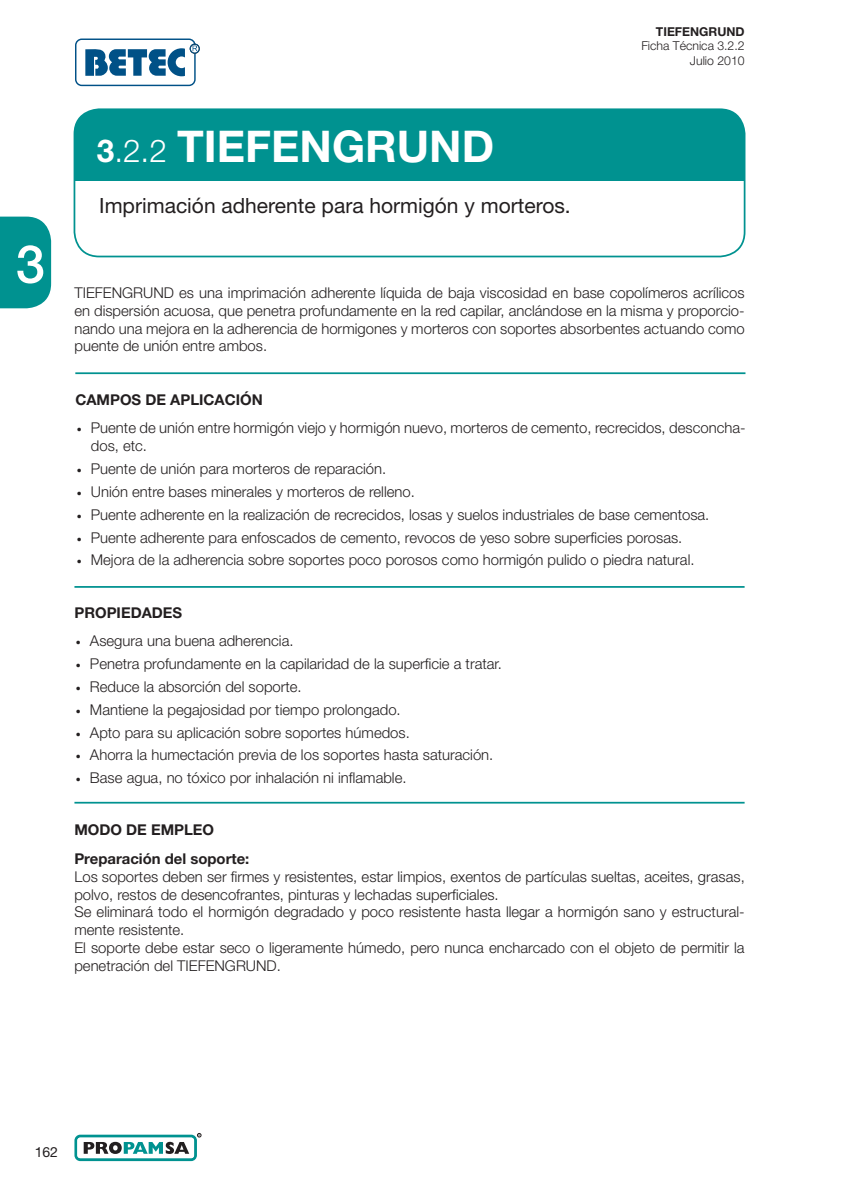
<style>
.page{position:relative;width:844px;height:1191px;background:#fff}
.page>*{position:absolute;margin:0;border:0;box-sizing:border-box;transform-origin:0 0}
.t1{font:500 52.5px "Helvetica Neue";color:#fff}
.t2{font:700 43.75px "Helvetica Neue";color:#fff}
.t3{font:21px "Helvetica Neue";color:#231f20}
.t4{font:300 14.88px/22.8px "Helvetica Neue";color:#231f20}
.t5{font:700 14.88px/28.3px "Helvetica Neue";color:#231f20}
.t6{font:14px "Helvetica Neue";color:#231f20}
.t7{font:300 12.25px/14.7px "Helvetica Neue";color:#231f20;text-align:right}
.t8{font:700 12.25px "Helvetica Neue";color:#231f20}
.s1{font-size:31.5px}
.s2{font-weight:300;font-size:31.5px}
.s3{font-weight:700}
.s4{font-weight:900}
</style>
<div class="page">
<div style="left:0;top:217px;width:51px;height:91px;background:#009290"></div>
<svg style="left:74px;top:1133px;width:127px;height:28px"></svg>
<div style="left:74px;top:109px;width:670px;height:72px;background:#009290"></div>
<div style="left:74px;top:108px;width:671px;height:149px;border:2px solid #009290;border-radius:25px"></div>
<hr style="left:75px;top:372px;width:670px;height:2px;background:#009290">
<hr style="left:74px;top:586px;width:670px;height:2px;background:#009290">
<hr style="left:74px;top:802px;width:670px;height:1px;background:#009290">
<div style="left:75px;top:39px;width:121px;height:47px;border:1px solid #005187;border-radius:6px"></div>
<svg style="left:85px;top:44px;width:115px;height:32px"></svg>
<h1 class="t1" style="left:16px;top:244px;width:31px">3</h1>
<h2 class="t2" style="left:97px;top:130px;width:399px"><span class="s1">3</span><span class="s2">.2.2</span> TIEFENGRUND</h2>
<h3 class="t3" style="left:99px;top:194px;width:473px">Imprimación adherente para hormigón y morteros.</h3>
<p class="t8" style="left:655px;top:27px;width:90px">TIEFENGRUND</p>
<p class="t7" style="left:641px;top:40px;width:105px">Ficha Técnica 3.2.2<br>Julio 2010</p>
<p class="t4" style="left:74px;top:285px;width:671px;line-height:17.8px;text-align:justify">TIEFENGRUND es una imprimación adherente líquida de baja viscosidad en base copolímeros acrílicos en dispersión acuosa, que penetra profundamente en la red capilar, anclándose en la misma y proporcio&shy;nando una mejora en la adherencia de hormigones y morteros con soportes absorbentes actuando como puente de unión entre ambos.</p>
<p class="t4" style="left:75px;top:387px;width:671px;line-height:28.3px"><span class="s3">CAMPOS DE APLICACIÓN<br></span><span class="s4">·</span> Puente de unión entre hormigón viejo y hormigón nuevo, morteros de cemento, recrecidos, desconcha-</p>
<p class="t4" style="left:77px;top:436px;width:634px;text-indent:14px">dos, etc.<br><span class="s4">·</span> Puente de unión para morteros de reparación.<br><span class="s4">·</span> Unión entre bases minerales y morteros de relleno.<br><span class="s4">·</span> Puente adherente en la realización de recrecidos, losas y suelos industriales de base cementosa. <span class="s4">·</span> Puente adherente para enfoscados de cemento, revocos de yeso sobre superficies porosas.<br><span class="s4">·</span> Mejora de la adherencia sobre soportes poco porosos como hormigón pulido o piedra natural.</p>
<p class="t4" style="left:74px;top:600px;width:220px;line-height:28.3px"><span class="s3">PROPIEDADES<br></span><span class="s4">·</span> Asegura una buena adherencia.</p>
<p class="t4" style="left:76px;top:654px;width:427px"><span class="s4">·</span> Penetra profundamente en la capilaridad de la superficie a tratar. <span class="s4">·</span> Reduce la absorción del soporte.<br><span class="s4">·</span> Mantiene la pegajosidad por tiempo prolongado.<br><span class="s4">·</span> Apto para su aplicación sobre soportes húmedos.<br><span class="s4">·</span> Ahorra la humectación previa de los soportes hasta saturación. <span class="s4">·</span> Base agua, no tóxico por inhalación ni inflamable.</p>
<p class="t5" style="left:74px;top:817px;width:176px">MODO DE EMPLEO<br>Preparación del soporte:</p>
<p class="t4" style="left:74px;top:869px;width:671px;line-height:17.8px">Los soportes deben ser firmes y resistentes, estar limpios, exentos de partículas sueltas, aceites, grasas, polvo, restos de desencofrantes, pinturas y lechadas superficiales.<br>Se eliminará todo el hormigón degradado y poco resistente hasta llegar a hormigón sano y estructural&shy;mente resistente.<br>El soporte debe estar seco o ligeramente húmedo, pero nunca encharcado con el objeto de permitir la penetración del TIEFENGRUND.</p>
<p class="t6" style="left:35px;top:1143px;width:25px">162</p>
</div>
